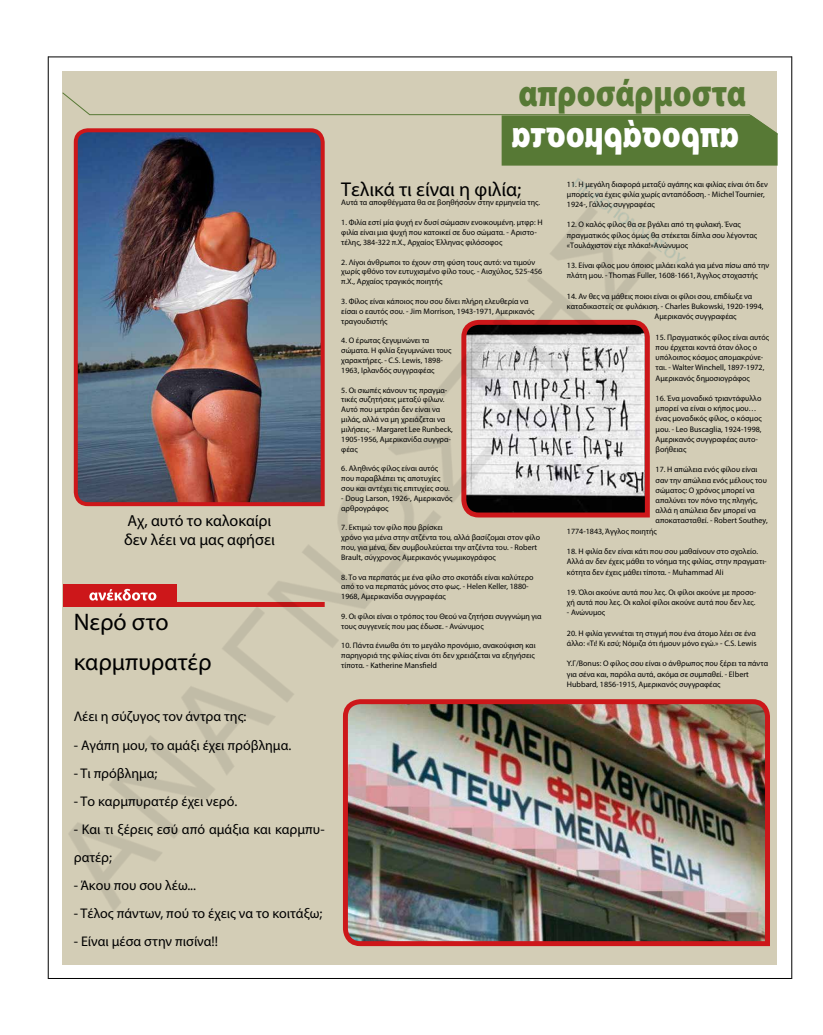
<style>
.page{position:relative;width:823px;height:1035px;background:#fff}
.page>*{position:absolute;margin:0;border:0;box-sizing:border-box;transform-origin:0 0}
.t1{font:900 38.4px "Myriad Pro";color:#577935;scale:.83 1}
.t2{font:24px/40.1px "Myriad Pro";color:#000}
.t3{font:20px "Myriad Pro";color:#000}
.t4{font:16px/19.2px "Myriad Pro";color:#000}
.t5{font:14px/28.1px "Myriad Pro";color:#000}
.t6{font:8px/9.8px "Myriad Pro";color:#000}
</style>
<div class="page">
<hr style="left:48px;top:57px;width:743px;height:1px;background:#000">
<hr style="left:48px;top:978px;width:743px;height:1px;background:#000">
<hr style="left:791px;top:56px;width:1px;height:923px;background:#000">
<img style="left:47px;top:56px;width:731px;height:923px">
<svg style="left:62px;top:92px;width:715px;height:74px;background:#979c84"></svg>
<h1 class="t1" style="left:518px;top:68px;width:275px">απροσάρμοστα</h1>
<h3 class="t4" style="left:124px;top:510px;width:152px">Αχ, αυτό το καλοκαίρι δεν λέει να μας αφήσει</h3>
<h2 class="t2" style="left:74px;top:601px;width:139px">Νερό στο καρμπυρατέρ</h2>
<h3 class="t5" style="left:74px;top:702px;width:174px">Λέει η σύζυγος τον άντρα της:</h3>
<h3 class="t5" style="left:74px;top:730px;width:219px">- Αγάπη μου, το αμάξι έχει πρόβλημα.</h3>
<h3 class="t5" style="left:74px;top:758px;width:85px">- Τι πρόβλημα;</h3>
<h3 class="t5" style="left:74px;top:786px;width:165px">- Το καρμπυρατέρ έχει νερό.</h3>
<h3 class="t5" style="left:74px;top:815px;width:252px">- Και τι ξέρεις εσύ από αμάξια και καρμπυ&shy;ρατέρ;</h3>
<h3 class="t5" style="left:74px;top:871px;width:124px">- Άκου που σου λέω...</h3>
<h3 class="t5" style="left:74px;top:899px;width:250px">- Τέλος πάντων, πού το έχεις να το κοιτάξω;</h3>
<h3 class="t5" style="left:74px;top:927px;width:146px">- Είναι μέσα στην πισίνα!!</h3>
<h3 class="t3" style="left:341px;top:177px;width:181px">Τελικά τι είναι η φιλία;</h3>
<p class="t6" style="left:341px;top:198px;width:200px">Αυτά τα αποφθέγματα θα σε βοηθήσουν στην ερμηνεία της.</p>
<p class="t6" style="left:341px;top:217px;width:203px">1. Φιλία εστί μία ψυχή εν δυσί σώμασιν ενοικουμένη. μτφρ: Η φιλία είναι μια ψυχή που κατοικεί σε δυο σώματα. - Αριστο&shy;τέλης, 384-322 π.Χ., Αρχαίος Έλληνας φιλόσοφος</p>
<p class="t6" style="left:341px;top:257px;width:202px">2. Λίγοι άνθρωποι το έχουν στη φύση τους αυτό: να τιμούν χωρίς φθόνο τον ευτυχισμένο φίλο τους. - Αισχύλος, 525-456 π.Χ., Αρχαίος τραγικός ποιητής</p>
<p class="t6" style="left:341px;top:296px;width:195px">3. Φίλος είναι κάποιος που σου δίνει πλήρη ελευθερία να είσαι ο εαυτός σου. - Jim Morrison, 1943-1971, Αμερικανός τραγουδιστής</p>
<p class="t6" style="left:341px;top:335px;width:112px">4. Ο έρωτας ξεγυμνώνει τα σώματα. Η φιλία ξεγυμνώνει τους χαρακτήρες. - C.S. Lewis, 1898-<br>1963, Ιρλανδός συγγραφέας</p>
<p class="t6" style="left:341px;top:385px;width:113px">5. Οι σιωπές κάνουν τις πραγμα&shy;τικές συζητήσεις μεταξύ φίλων.<br>Αυτό που μετράει δεν είναι να μιλάς, αλλά να μη χρειάζεται να μιλήσεις. - Margaret Lee Runbeck,<br>1905-1956, Αμερικανίδα συγγρα&shy;φέας</p>
<p class="t6" style="left:341px;top:463px;width:110px">6. Αληθινός φίλος είναι αυτός που παραβλέπει τις αποτυχίες σου και αντέχει τις επιτυχίες σου.</p>
<p class="t6" style="left:341px;top:493px;width:113px">- Doug Larson, 1926-, Αμερικανός αρθρογράφος</p>
<p class="t6" style="left:341px;top:522px;width:200px">7. Εκτιμώ τον φίλο που βρίσκει<br>χρόνο για μένα στην ατζέντα του, αλλά βασίζομαι στον φίλο που, για μένα, δεν συμβουλεύεται την ατζέντα του. - Robert Brault, σύγχρονος Αμερικανός γνωμικογράφος</p>
<p class="t6" style="left:341px;top:572px;width:194px">8. Το να περπατάς με ένα φίλο στο σκοτάδι είναι καλύτερο από το να περπατάς μόνος στο φως. - Helen Keller, 1880-<br>1968, Αμερικανίδα συγγραφέας</p>
<p class="t6" style="left:341px;top:611px;width:202px">9. Οι φίλοι είναι ο τρόπος του Θεού να ζητήσει συγγνώμη για τους συγγενείς που μας έδωσε. - Ανώνυμος</p>
<p class="t6" style="left:341px;top:641px;width:196px;text-align:justify">10. Πάντα ένιωθα ότι το μεγάλο προνόμιο, ανακούφιση και παρηγοριά της φιλίας είναι ότι δεν χρειάζεται να εξηγήσεις τίποτα. - Katherine Mansfield</p>
<p class="t6" style="left:566px;top:179px;width:202px;line-height:10.2px">11. H μεγάλη διαφορά μεταξύ αγάπης και φιλίας είναι ότι δεν μπορείς να έχεις φιλία χωρίς ανταπόδοση. - Michel Tournier,<br>1924-, Γάλλος συγγραφέας</p>
<p class="t6" style="left:566px;top:219px;width:191px;line-height:10.2px">12. Ο καλός φίλος θα σε βγάλει από τη φυλακή. Ένας πραγματικός φίλος όμως θα στέκεται δίπλα σου λέγοντας «Τουλάχιστον είχε πλάκα!»Ανώνυμος</p>
<p class="t6" style="left:566px;top:260px;width:204px;line-height:10.2px">13. Είναι φίλος μου όποιος μιλάει καλά για μένα πίσω από την πλάτη μου. - Thomas Fuller, 1608-1661, Άγγλος στοχαστής</p>
<p class="t6" style="left:566px;top:291px;width:187px">14. Αν θες να μάθεις ποιοι είναι οι φίλοι σου, επιδίωξε να</p>
<p class="t6" style="left:566px;top:301px;width:198px">καταδικαστείς σε φυλάκιση. - Charles Bukowski, 1920-1994,</p>
<p class="t6" style="left:654px;top:311px;width:83px">Αμερικανός συγγραφέας</p>
<p class="t6" style="left:655px;top:332px;width:115px;line-height:10.2px">15. Πραγματικός φίλος είναι αυτός που έρχεται κοντά όταν όλος ο υπόλοιπος κόσμος απομακρύνε&shy;ται. - Walter Winchell, 1897-1972,<br>Αμερικανός δημοσιογράφος</p>
<p class="t6" style="left:655px;top:393px;width:108px;line-height:10.2px">16. Ένα μοναδικό τριαντάφυλλο μπορεί να είναι ο κήπος μου… ένας μοναδικός φίλος, ο κόσμος μου. - Leo Buscaglia, 1924-1998,<br>Αμερικανός συγγραφέας αυτο&shy;βοήθειας</p>
<p class="t6" style="left:655px;top:465px;width:103px">17. Η απώλεια ενός φίλου είναι</p>
<p class="t6" style="left:655px;top:475px;width:113px">σαν την απώλεια ενός μέλους του</p>
<p class="t6" style="left:655px;top:485px;width:100px">σώματος: Ο χρόνος μπορεί να</p>
<p class="t6" style="left:655px;top:495px;width:103px">απαλύνει τον πόνο της πληγής,</p>
<p class="t6" style="left:655px;top:505px;width:102px">αλλά η απώλεια δεν μπορεί να</p>
<p class="t6" style="left:655px;top:516px;width:113px">αποκατασταθεί. - Robert Southey,</p>
<p class="t6" style="left:566px;top:526px;width:91px">1774-1843, Άγγλος ποιητής</p>
<p class="t6" style="left:566px;top:546px;width:201px;line-height:10.2px">18. Η φιλία δεν είναι κάτι που σου μαθαίνουν στο σχολείο.<br>Αλλά αν δεν έχεις μάθει το νόημα της φιλίας, στην πραγματι&shy;κότητα δεν έχεις μάθει τίποτα. - Muhammad Ali</p>
<p class="t6" style="left:566px;top:587px;width:191px;line-height:10.2px">19. Όλοι ακούνε αυτά που λες. Οι φίλοι ακούνε με προσο&shy;χή αυτά που λες. Οι καλοί φίλοι ακούνε αυτά που δεν λες.</p>
<p class="t6" style="left:566px;top:607px;width:40px">- Ανώνυμος</p>
<p class="t6" style="left:566px;top:628px;width:191px;line-height:10.2px">20. Η φιλία γεννιέται τη στιγμή που ένα άτομο λέει σε ένα άλλο: «Τι! Κι εσύ; Νόμιζα ότι ήμουν μόνο εγώ.» - C.S. Lewis</p>
<p class="t6" style="left:566px;top:658px;width:202px;line-height:10.2px">Υ.Γ/Bonus: Ο φίλος σου είναι ο άνθρωπος που ξέρει τα πάντα για σένα και, παρόλα αυτά, ακόμα σε συμπαθεί. - Elbert<br>Hubbard, 1856-1915, Αμερικανός συγγραφέας</p>
</div>
